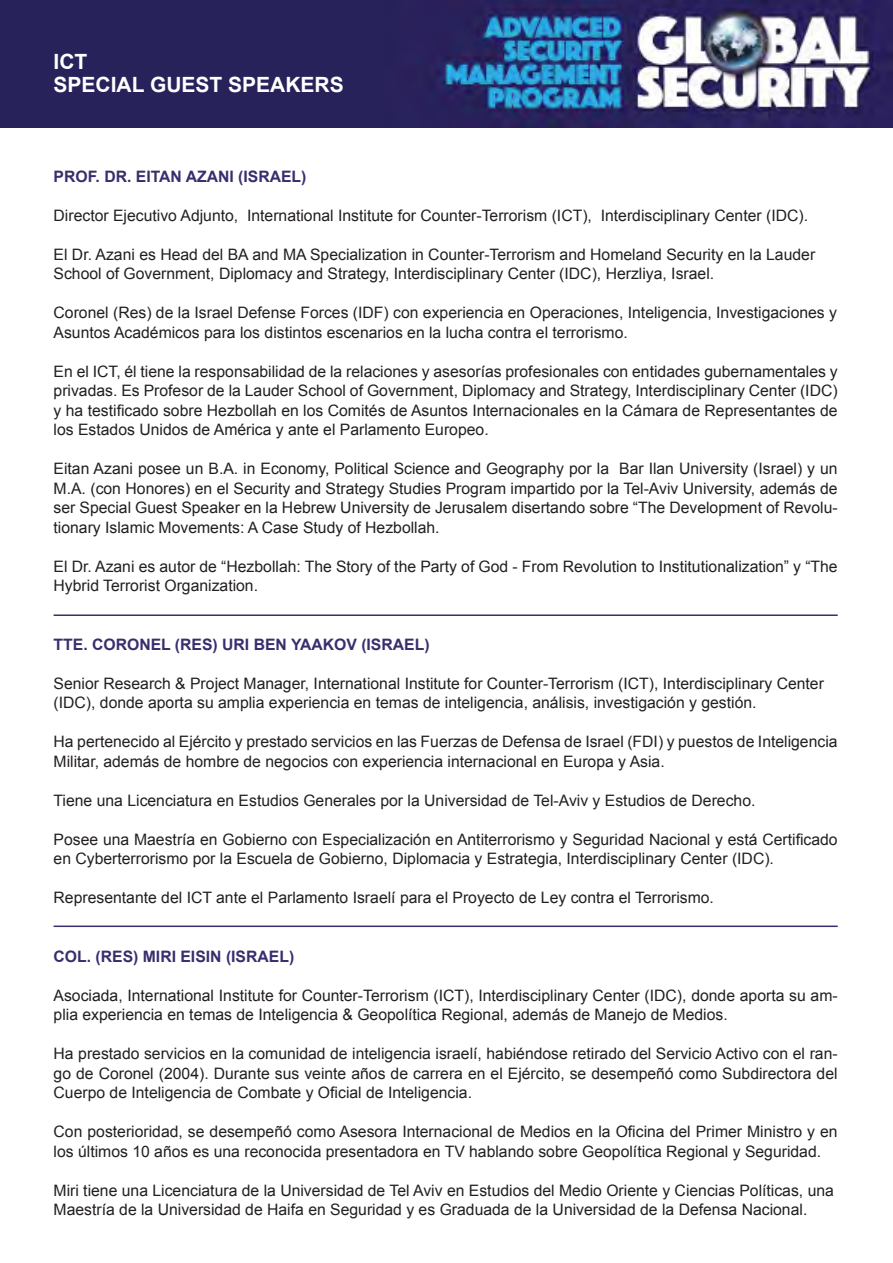
<style>
.page{position:relative;width:893px;height:1263px;background:#fff}
.page>*{position:absolute;margin:0;border:0;box-sizing:border-box;transform-origin:0 0}
.t1{font:700 21px "Arial";color:#fff}
.t2{font:15.75px/19.5px "Arial";color:#231f20;text-align:justify}
.t3{font:700 15.75px "Arial";color:#372f6d}
</style>
<div class="page">
<img style="left:0;top:0;width:892px;height:128px">
<hr style="left:54px;top:614px;width:784px;height:2px;background:#372f6d">
<hr style="left:54px;top:925px;width:784px;height:2px;background:#372f6d">
<p class="t1" style="left:54px;top:48px;width:35px">ICT</p>
<p class="t1" style="left:54px;top:71px;width:292px">SPECIAL GUEST SPEAKERS</p>
<p class="t3" style="left:54px;top:166px;width:254px">PROF. DR. EITAN AZANI (ISRAEL)</p>
<p class="t2" style="left:54px;top:205px;width:756px">Director Ejecutivo Adjunto, International Institute for Counter-Terrorism (ICT), Interdisciplinary Center (IDC).</p>
<p class="t2" style="left:54px;top:244px;width:763px">El Dr. Azani es Head del BA and MA Specialization in Counter-Terrorism and Homeland Security en la Lauder</p>
<p class="t2" style="left:54px;top:264px;width:662px">School of Government, Diplomacy and Strategy, Interdisciplinary Center (IDC), Herzliya, Israel.</p>
<p class="t2" style="left:54px;top:303px;width:785px">Coronel (Res) de la Israel Defense Forces (IDF) con experiencia en Operaciones, Inteligencia, Investigaciones y</p>
<p class="t2" style="left:54px;top:322px;width:576px">Asuntos Académicos para los distintos escenarios en la lucha contra el terrorismo.</p>
<p class="t2" style="left:54px;top:361px;width:786px">En el ICT, él tiene la responsabilidad de la relaciones y asesorías profesionales con entidades gubernamentales y privadas. Es Profesor de la Lauder School of Government, Diplomacy and Strategy, Interdisciplinary Center (IDC) y ha testificado sobre Hezbollah en los Comités de Asuntos Internacionales en la Cámara de Representantes de los Estados Unidos de América y ante el Parlamento Europeo.</p>
<p class="t2" style="left:54px;top:459px;width:786px">Eitan Azani posee un B.A. in Economy, Political Science and Geography por la Bar Ilan University (Israel) y un M.A. (con Honores) en el Security and Strategy Studies Program impartido por la Tel-Aviv University, además de ser Special Guest Speaker en la Hebrew University de Jerusalem disertando sobre “The Development of Revolu&shy;tionary Islamic Movements: A Case Study of Hezbollah.</p>
<p class="t2" style="left:54px;top:556px;width:786px">El Dr. Azani es autor de “Hezbollah: The Story of the Party of God - From Revolution to Institutionalization” y “The</p>
<p class="t2" style="left:54px;top:576px;width:206px">Hybrid Terrorist Organization.</p>
<p class="t3" style="left:54px;top:634px;width:377px">TTE. CORONEL (RES) URI BEN YAAKOV (ISRAEL)</p>
<p class="t2" style="left:54px;top:673px;width:772px">Senior Research &amp; Project Manager, International Institute for Counter-Terrorism (ICT), Interdisciplinary Center</p>
<p class="t2" style="left:54px;top:693px;width:704px">(IDC), donde aporta su amplia experiencia en temas de inteligencia, análisis, investigación y gestión.</p>
<p class="t2" style="left:54px;top:732px;width:785px">Ha pertenecido al Ejército y prestado servicios en las Fuerzas de Defensa de Israel (FDI) y puestos de Inteligencia</p>
<p class="t2" style="left:54px;top:751px;width:613px">Militar, además de hombre de negocios con experiencia internacional en Europa y Asia.</p>
<p class="t2" style="left:54px;top:790px;width:703px">Tiene una Licenciatura en Estudios Generales por la Universidad de Tel-Aviv y Estudios de Derecho.</p>
<p class="t2" style="left:54px;top:829px;width:786px">Posee una Maestría en Gobierno con Especialización en Antiterrorismo y Seguridad Nacional y está Certificado en Cyberterrorismo por la Escuela de Gobierno, Diplomacia y Estrategia, Interdisciplinary Center (IDC).</p>
<p class="t2" style="left:54px;top:888px;width:662px">Representante del ICT ante el Parlamento Israelí para el Proyecto de Ley contra el Terrorismo.</p>
<p class="t3" style="left:54px;top:946px;width:242px">COL. (RES) MIRI EISIN (ISRAEL)</p>
<p class="t2" style="left:54px;top:985px;width:786px">Asociada, International Institute for Counter-Terrorism (ICT), Interdisciplinary Center (IDC), donde aporta su am&shy;plia experiencia en temas de Inteligencia &amp; Geopolítica Regional, además de Manejo de Medios.</p>
<p class="t2" style="left:54px;top:1044px;width:786px">Ha prestado servicios en la comunidad de inteligencia israelí, habiéndose retirado del Servicio Activo con el ran&shy;go de Coronel (2004). Durante sus veinte años de carrera en el Ejército, se desempeñó como Subdirectora del Cuerpo de Inteligencia de Combate y Oficial de Inteligencia.</p>
<p class="t2" style="left:54px;top:1122px;width:786px">Con posterioridad, se desempeñó como Asesora Internacional de Medios en la Oficina del Primer Ministro y en los últimos 10 años es una reconocida presentadora en TV hablando sobre Geopolítica Regional y Seguridad.</p>
<p class="t2" style="left:54px;top:1180px;width:782px">Miri tiene una Licenciatura de la Universidad de Tel Aviv en Estudios del Medio Oriente y Ciencias Políticas, una</p>
<p class="t2" style="left:54px;top:1200px;width:755px">Maestría de la Universidad de Haifa en Seguridad y es Graduada de la Universidad de la Defensa Nacional.</p>
</div>
